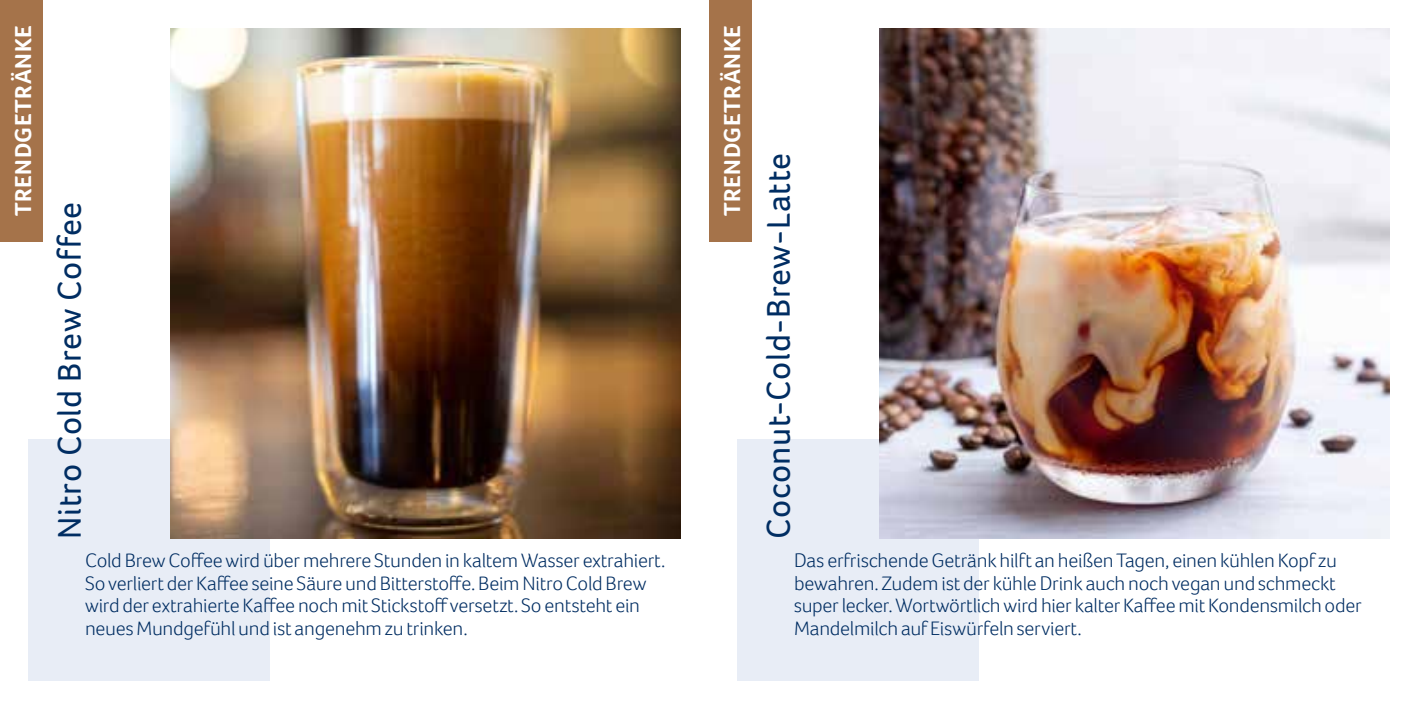
<style>
.page{position:relative;width:1418px;height:709px;background:#fff}
.page>*{position:absolute;margin:0;border:0;box-sizing:border-box;transform-origin:0 0}
.t1{font:33.75px "Foco";letter-spacing:.015em;color:#002d62}
.t2{font:700 23.75px "Foco";letter-spacing:.025em;color:#fff}
.t3{font:300 20px/22.5px "Foco";letter-spacing:-.015em;color:#002d62}
</style>
<div class="page">
<div style="left:28px;top:439px;width:241px;height:241px;background:#e8edf6"></div>
<div style="left:737px;top:439px;width:241px;height:241px;background:#e8edf6"></div>
<img style="left:170px;top:28px;width:510px;height:511px">
<img style="left:879px;top:28px;width:510px;height:511px">
<div style="left:0;top:0;width:43px;height:241px;background:#a5734a"></div>
<div style="left:709px;top:0;width:42px;height:241px;background:#a5734a"></div>
<p class="t2" style="left:7px;top:216px;width:192px;rotate:-90deg">TRENDGETRÄNKE</p>
<p class="t2" style="left:716px;top:216px;width:192px;rotate:-90deg">TRENDGETRÄNKE</p>
<h1 class="t1" style="left:47px;top:539px;width:338px;rotate:-90deg">Nitro Cold Brew Coffee</h1>
<p class="t3" style="left:85px;top:549px;width:582px">Cold Brew Coffee wird über mehrere Stunden in kaltem Wasser extrahiert.<br>So verliert der Kaffee seine Säure und Bitterstoffe. Beim Nitro Cold Brew wird der extrahierte Kaffee noch mit Stickstoff versetzt. So entsteht ein neues Mundgefühl und ist angenehm zu trinken.</p>
<h1 class="t1" style="left:756px;top:539px;width:387px;rotate:-90deg">Coconut-Cold-Brew-Latte</h1>
<p class="t3" style="left:794px;top:549px;width:569px">Das erfrischende Getränk hilft an heißen Tagen, einen kühlen Kopf zu bewahren. Zudem ist der kühle Drink auch noch vegan und schmeckt super lecker. Wortwörtlich wird hier kalter Kaffee mit Kondensmilch oder Mandelmilch auf Eiswürfeln serviert.</p>
</div>
